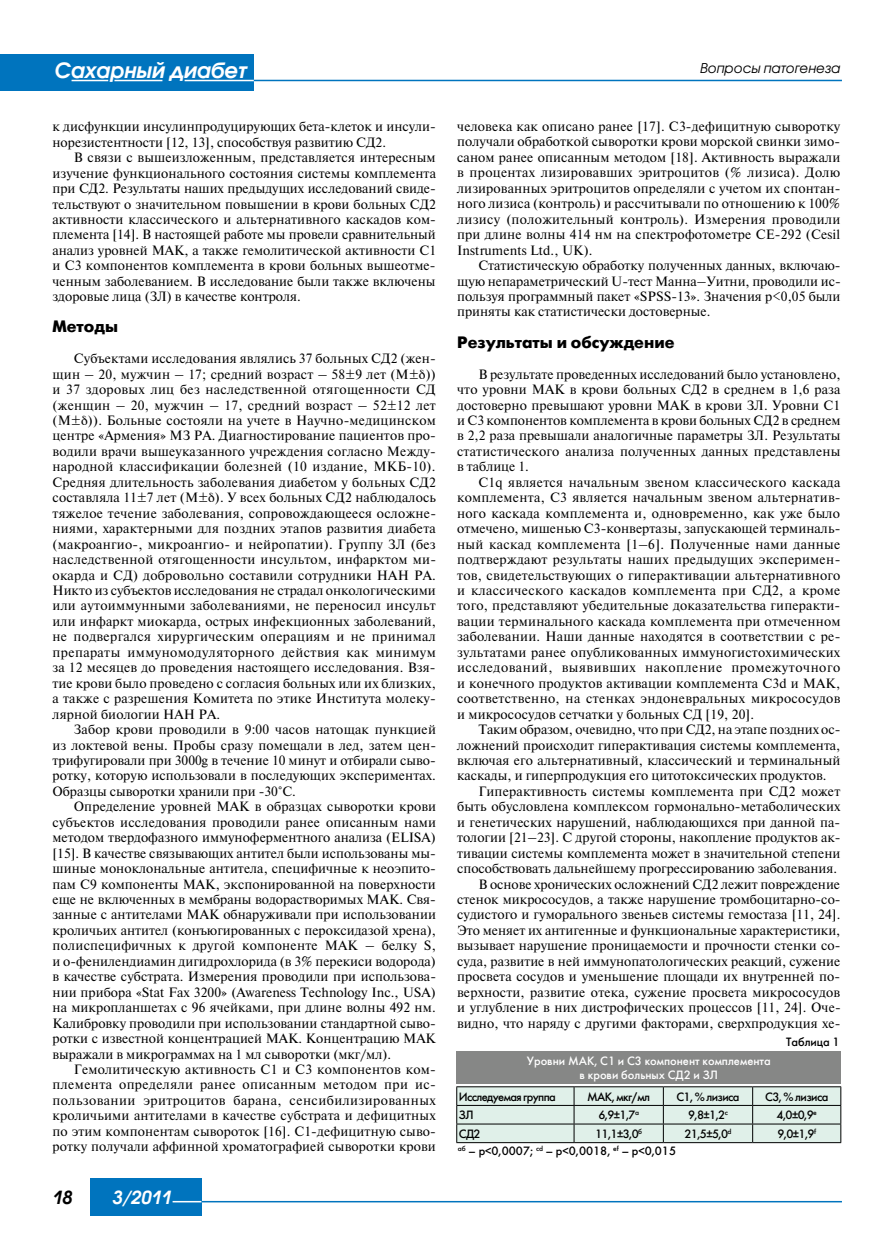
<style>
.page{position:relative;width:893px;height:1255px;background:#fff}
.page>*{position:absolute;margin:0;border:0;box-sizing:border-box;transform-origin:0 0}
.t1{font:italic 700 21px "Avant Garde Gothic C";color:#fff}
.t2{font:italic 700 18px "Avant Garde Gothic C";color:#fff}
.t3{font:italic 700 18px "Avant Garde Gothic C";color:#000}
.t4{font:700 16.5px "Futura Futuris C";color:#000}
.t5{font:13.5px/15.5px "Newton C";letter-spacing:.005em;color:#000;text-align:justify}
.t6{font:italic 13.5px "Avant Garde Gothic C";color:#000}
.t7{font:12px "Futura Futuris C";letter-spacing:-.05em;color:#000}
.t8{font:12px/14.4px "Futura Futuris C";color:#fff;text-align:center}
.t9{font:12px "Futura Futuris C";color:#000}
</style>
<div class="page">
<div style="left:90px;top:1178px;width:112px;height:37px;background:#0074be"></div>
<hr style="left:173px;top:1200px;width:29px;height:2px;background:#fff">
<hr style="left:202px;top:1200px;width:640px;height:2px;background:#0074be">
<div style="left:0;top:54px;width:254px;height:37px;background:#0074be"></div>
<hr style="left:114px;top:80px;width:48px;height:1px;background:#fff">
<hr style="left:185px;top:80px;width:73px;height:1px;background:#fff">
<hr style="left:72px;top:80px;width:36px;height:1px;background:#fff">
<hr style="left:254px;top:80px;width:588px;height:1px;background:#0074be">
<div style="left:456px;top:1050px;width:385px;height:33px;background:#868786"></div>
<svg style="left:456px;top:1086px;width:385px;height:56px;background:#d2e1da"></svg>
<hr style="left:456px;top:1142px;width:118px;height:1px;background:#000">
<hr style="left:574px;top:1142px;width:89px;height:1px;background:#000">
<hr style="left:663px;top:1142px;width:90px;height:1px;background:#000">
<hr style="left:753px;top:1142px;width:88px;height:1px;background:#000">
<h1 class="t1" style="left:55px;top:58px;width:194px">Сахарный диабет</h1>
<p class="t6" style="left:700px;top:60px;width:142px">Вопросы патогенеза</p>
<p class="t5" style="left:53px;top:119px;width:385px">к дисфункции инсулинпродуцирующих бета-клеток и инсули&shy;норезистентности [12, 13], способствуя развитию СД2.</p>
<p class="t5" style="left:53px;top:150px;width:385px;text-indent:21px">В связи с вышеизложенным, представляется интересным изучение функционального состояния системы комплемента при СД2. Результаты наших предыдущих исследований свиде&shy;тельствуют о значительном повышении в крови больных СД2 активности классического и альтернативного каскадов ком&shy;племента [14]. В настоящей работе мы провели сравнительный анализ уровней МАК, а также гемолитической активности C1 и C3 компонентов комплемента в крови больных вышеотме&shy;ченным заболеванием. В исследование были также включены здоровые лица (ЗЛ) в качестве контроля.</p>
<p class="t4" style="left:53px;top:317px;width:67px">Методы</p>
<p class="t5" style="left:53px;top:351px;width:385px;text-indent:21px">Субъектами исследования являлись 37 больных СД2 (жен&shy;щин – 20, мужчин – 17; средний возраст – 58±9 лет (М± )) и 37 здоровых лиц без наследственной отягощенности СД (женщин – 20, мужчин – 17, средний возраст – 52±12 лет (М± )). Больные состояли на учете в Научно-медицинском центре «Армения» МЗ РА. Диагностирование пациентов про&shy;водили врачи вышеуказанного учреждения согласно Между&shy;народной классификации болезней (10 издание, МКБ-10).<br>Средняя длительность заболевания диабетом у больных СД2 составляла 11±7 лет (М± ). У всех больных СД2 наблюдалось тяжелое течение заболевания, сопровождающееся осложне&shy;ниями, характерными для поздних этапов развития диабета (макроангио-, микроангио- и нейропатии). Группу ЗЛ (без наследственной отягощенности инсультом, инфарктом ми&shy;окарда и СД) добровольно составили сотрудники НАН РА.<br>Никто из субъектов исследования не страдал онкологическими или аутоиммунными заболеваниями, не переносил инсульт или инфаркт миокарда, острых инфекционных заболеваний, не подвергался хирургическим операциям и не принимал препараты иммуномодуляторного действия как минимум за 12 месяцев до проведения настоящего исследования. Взя&shy;тие крови было проведено с согласия больных или их близких, а также с разрешения Комитета по этике Института молеку&shy;лярной биологии НАН РА.</p>
<p class="t5" style="left:53px;top:721px;width:385px;text-indent:21px">Забор крови проводили в 9:00 часов натощак пункцией из локтевой вены. Пробы сразу помещали в лед, затем цен&shy;трифугировали при 3000g в течение 10 минут и отбирали сыво&shy;ротку, которую использовали в последующих экспериментах.<br>Образцы сыворотки хранили при -30°C.</p>
<p class="t5" style="left:53px;top:799px;width:385px;text-indent:21px">Определение уровней МАК в образцах сыворотки крови субъектов исследования проводили ранее описанным нами методом твердофазного иммуноферментного анализа (ELISA) [15]. В качестве связывающих антител были использованы мы&shy;шиные моноклональные антитела, специфичные к неоэпито&shy;пам С9 компоненты МАК, экспонированной на поверхности еще не включенных в мембраны водорастворимых МАК. Свя&shy;занные с антителами МАК обнаруживали при использовании кроличьих антител (конъюгированных с пероксидазой хрена), полиспецифичных к другой компоненте МАК – белку S, и о-фенилендиамин дигидрохлорида (в 3% перекиси водорода) в качестве субстрата. Измерения проводили при использова&shy;нии прибора «Stat Fax 3200» (Awareness Technology Inc., USA) на микропланшетах с 96 ячейками, при длине волны 492 нм.<br>Калибровку проводили при использовании стандартной сыво&shy;ротки с известной концентрацией МАК. Концентрацию МАК выражали в микрограммах на 1 мл сыворотки (мкг/мл).</p>
<p class="t5" style="left:53px;top:1061px;width:385px;text-indent:21px">Гемолитическую активность C1 и C3 компонентов ком&shy;племента определяли ранее описанным методом при ис&shy;пользовании эритроцитов барана, сенсибилизированных кроличьими антителами в качестве субстрата и дефицитных по этим компонентам сывороток [16]. C1-дефицитную сыво&shy;ротку получали аффинной хроматографией сыворотки крови</p>
<p class="t5" style="left:457px;top:119px;width:385px">человека как описано ранее [17]. С3-дефицитную сыворотку получали обработкой сыворотки крови морской свинки зимо&shy;саном ранее описанным методом [18]. Активность выражали в процентах лизировавших эритроцитов (% лизиса). Долю лизированных эритроцитов определяли с учетом их спонтан&shy;ного лизиса (контроль) и рассчитывали по отношению к 100% лизису (положительный контроль). Измерения проводили при длине волны 414 нм на спектрофотометре CE-292 (Cesil Instruments Ltd., UK).</p>
<p class="t5" style="left:457px;top:258px;width:385px;text-indent:21px">Статистическую обработку полученных данных, включаю&shy;щую непараметрический U-тест Манна–Уитни, проводили ис&shy;пользуя программный пакет «SPSS-13». Значения p&lt;0,05 были приняты как статистически достоверные.</p>
<p class="t4" style="left:457px;top:333px;width:219px">Результаты и обсуждение</p>
<p class="t5" style="left:457px;top:366px;width:385px;text-indent:21px">В результате проведенных исследований было установлено, что уровни МАК в крови больных СД2 в среднем в 1,6 раза достоверно превышают уровни МАК в крови ЗЛ. Уровни C1 и С3 компонентов комплемента в крови больных СД2 в среднем в 2,2 раза превышали аналогичные параметры ЗЛ. Результаты статистического анализа полученных данных представлены в таблице 1.</p>
<p class="t5" style="left:457px;top:474px;width:385px;text-indent:21px">C1q является начальным звеном классического каскада комплемента, C3 является начальным звеном альтернатив&shy;ного каскада комплемента и, одновременно, как уже было отмечено, мишенью C3-конвертазы, запускающей терминаль&shy;ный каскад комплемента [1–6]. Полученные нами данные подтверждают результаты наших предыдущих эксперимен&shy;тов, свидетельствующих о гиперактивации альтернативного и классического каскадов комплемента при СД2, а кроме того, представляют убедительные доказательства гиперакти&shy;вации терминального каскада комплемента при отмеченном заболевании. Наши данные находятся в соответствии с ре&shy;зультатами ранее опубликованных иммуногистохимических исследований, выявивших накопление промежуточного и конечного продуктов активации комплемента C3d и МАК, соответственно, на стенках эндоневральных микрососудов и микрососудов сетчатки у больных СД [19, 20].</p>
<p class="t5" style="left:457px;top:721px;width:385px;text-indent:21px">Таким образом, очевидно, что при СД2, на этапе поздних ос&shy;ложнений происходит гиперактивация системы комплемента, включая его альтернативный, классический и терминальный каскады, и гиперпродукция его цитотоксических продуктов.</p>
<p class="t5" style="left:457px;top:783px;width:385px;text-align:right">Гиперактивность системы комплемента при СД2 может быть обусловлена комплексом гормонально-метаболических и генетических нарушений, наблюдающихся при данной па&shy;тологии [21–23]. С другой стороны, накопление продуктов ак&shy;тивации системы комплемента может в значительной степени способствовать дальнейшему прогрессированию заболевания.<br>В основе хронических осложнений СД2 лежит повреждение стенок микрососудов, а также нарушение тромбоцитарно-со&shy;судистого и гуморального звеньев системы гемостаза [11, 24].<br>Это меняет их антигенные и функциональные характеристики, вызывает нарушение проницаемости и прочности стенки со&shy;суда, развитие в ней иммунопатологических реакций, сужение просвета сосудов и уменьшение площади их внутренней по&shy;верхности, развитие отека, сужение просвета микрососудов и углубление в них дистрофических процессов [11, 24]. Оче&shy;видно, что наряду с другими факторами, сверхпродукция хе-</p>
<p class="t9" style="left:786px;top:1034px;width:55px">Таблица 1</p>
<p class="t8" style="left:527px;top:1053px;width:245px">Уровни МАК, C1 и С3 компонент комплемента в крови больных СД2 и ЗЛ</p>
<p class="t7" style="left:459px;top:1089px;width:98px">Исследуемая группа</p>
<p class="t7" style="left:587px;top:1089px;width:64px">МАК, мкг/мл</p>
<p class="t7" style="left:676px;top:1089px;width:65px">C1, % лизиса</p>
<p class="t7" style="left:765px;top:1089px;width:65px">C3, % лизиса</p>
<p class="t7" style="left:459px;top:1107px;width:16px">ЗЛ</p>
<p class="t7" style="left:598px;top:1107px;width:42px">6,9±1,7<sup>а</sup></p>
<p class="t7" style="left:688px;top:1107px;width:41px">9,8±1,2<sup>c</sup></p>
<p class="t7" style="left:777px;top:1107px;width:42px">4,0±0,9<sup>e</sup></p>
<p class="t7" style="left:459px;top:1126px;width:23px">СД2</p>
<p class="t7" style="left:595px;top:1126px;width:49px">11,1±3,0<sup>б</sup></p>
<p class="t7" style="left:684px;top:1126px;width:49px">21,5±5,0<sup>d</sup></p>
<p class="t7" style="left:777px;top:1126px;width:40px">9,0±1,9<sup>f</sup></p>
<p class="t9" style="left:458px;top:1143px;width:220px"><sup>aб</sup> – p&lt;0,0007; <sup>cd</sup> – p&lt;0,0018, <sup>ef</sup> – p&lt;0,015</p>
<h2 class="t3" style="left:53px;top:1186px;width:22px">18</h2>
<h2 class="t2" style="left:113px;top:1186px;width:60px">3/2011</h2>
</div>
